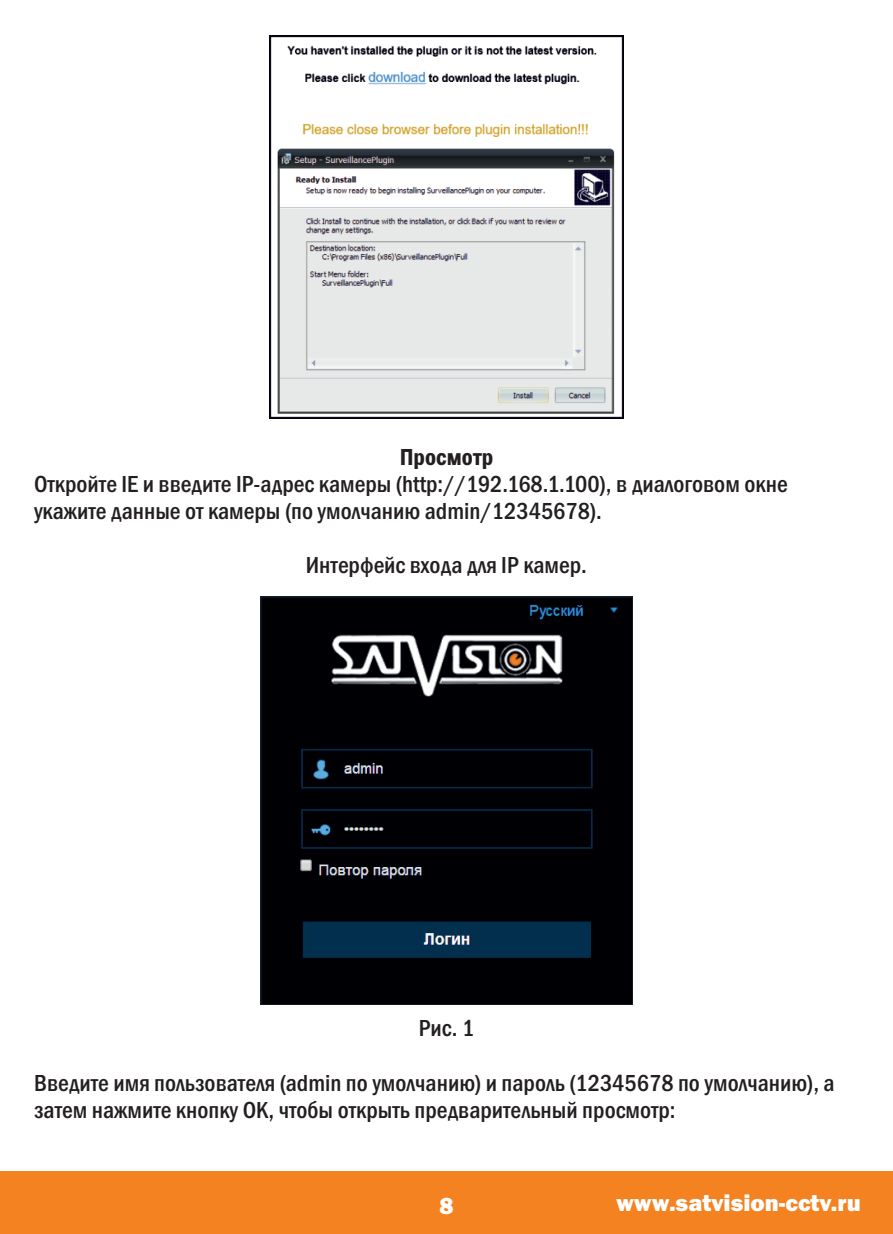
<style>
.page{position:relative;width:893px;height:1234px;background:#fff}
.page>*{position:absolute;margin:0;border:0;box-sizing:border-box;transform-origin:0 0}
.t1{font:500 condensed 24px/27.3px "Franklin Gothic";color:#231f20}
.t2{font:800 24px "Franklin Gothic";color:#fff}
.t3{font:600 condensed 24px "Franklin Gothic";color:#231f20}
</style>
<div class="page">
<div style="left:0;top:1170px;width:893px;height:63px;background:#f58220"></div>
<img style="left:260px;top:596px;width:373px;height:407px">
<img style="left:269px;top:35px;width:355px;height:383px">
<p class="t3" style="left:400px;top:447px;width:95px">Просмотр</p>
<p class="t1" style="left:34px;top:472px;width:755px">Откройте IE и введите IP-адрес камеры (http://192.168.1.100), в диалоговом окне укажите данные от камеры (по умолчанию admin/12345678).</p>
<p class="t1" style="left:306px;top:553px;width:283px">Интерфейс входа для IР камер.</p>
<p class="t1" style="left:419px;top:1016px;width:57px">Рис. 1</p>
<p class="t1" style="left:34px;top:1070px;width:802px">Введите имя пользователя (admin по умолчанию) и пароль (12345678 по умолчанию), а затем нажмите кнопку ОК, чтобы открыть предварительный просмотр:</p>
<p class="t2" style="left:439px;top:1196px;width:16px">8</p>
<p class="t2" style="left:616px;top:1193px;width:246px">www.satvision-cctv.ru</p>
</div>
